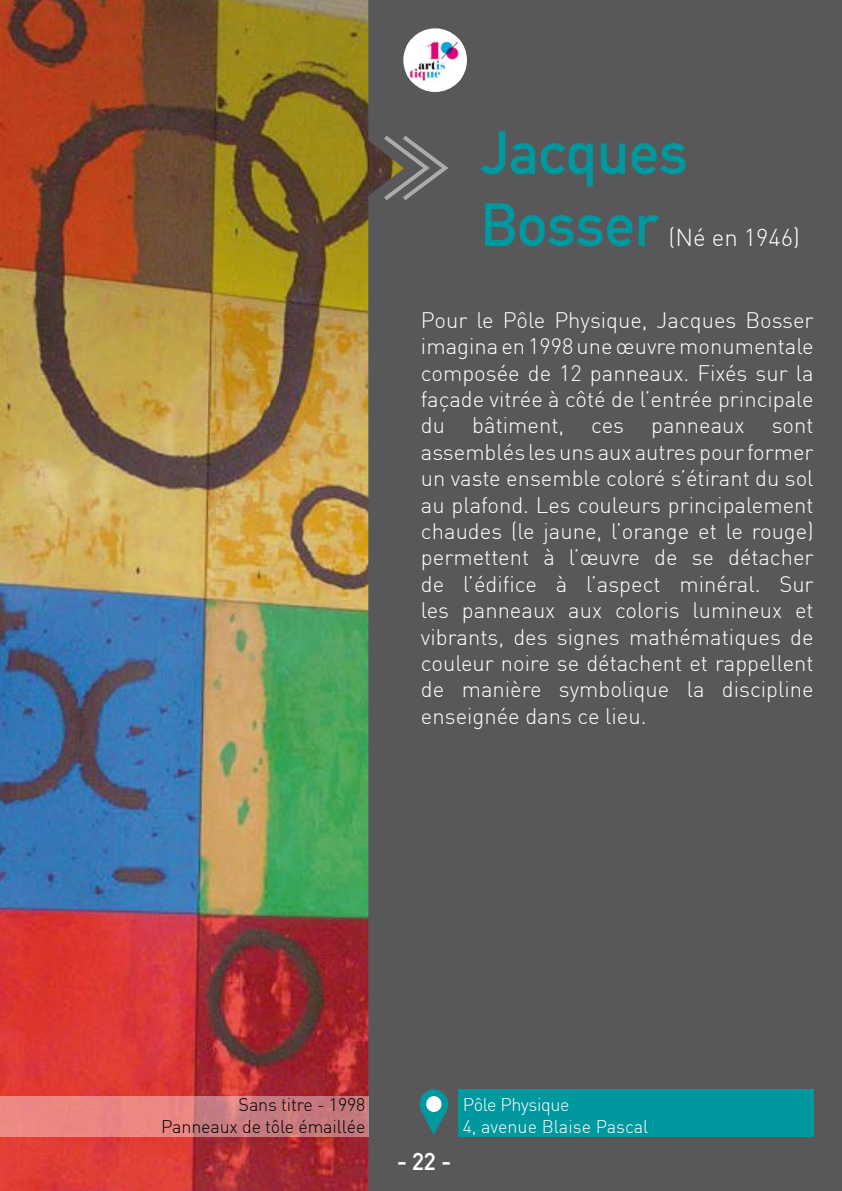
<style>
.page{position:relative;width:842px;height:1191px;background:#fff}
.page>*{position:absolute;margin:0;border:0;box-sizing:border-box;transform-origin:0 0}
.t1{font:700 60px/72px "DIN Alternate";color:#00989f}
.t2{font:300 24px "DIN";color:#fff}
.t3{font:700 24px "DIN Alternate";color:#fff}
.t4{font:300 22px/26.4px "DIN";color:#fff;text-align:justify}
.t5{font:300 18px/21.6px "DIN";letter-spacing:-.01em;color:#000;text-align:right}
.t6{font:300 18px/21.6px "DIN";letter-spacing:-.01em;color:#fff}
</style>
<div class="page">
<div style="left:368px;top:0;width:474px;height:1191px;background:#58585a"></div>
<img style="left:0;top:0;width:380px;height:1191px">
<div style="left:458px;top:1089px;width:356px;height:48px;background:#00989f"></div>
<svg style="left:421px;top:1111px;width:25px;height:24px"></svg>
<div style="left:420px;top:1089px;width:28px;height:30px;background:#00989f;border-radius:50%"></div>
<div style="left:426px;top:1096px;width:15px;height:16px;background:#fff;border-radius:50%"></div>
<svg style="left:380px;top:135px;width:68px;height:66px"></svg>
<svg style="left:0;top:1096px;width:368px;height:40px;background:#da8181"></svg>
<div style="left:403px;top:28px;width:64px;height:64px;background:#fff;border-radius:50%"></div>
<img style="left:406px;top:39px;width:56px;height:43px">
<h1 class="t1" style="left:480px;top:113px;width:209px">Jacques<br>Bosser</h1>
<p class="t2" style="left:669px;top:223px;width:133px">(Né en 1946)</p>
<p class="t4" style="left:421px;top:306px;width:394px">Pour le Pôle Physique, Jacques Bosser imagina en 1998 une œuvre monumentale composée de 12 panneaux. Fixés sur la façade vitrée à côté de l’entrée principale du bâtiment, ces panneaux sont assemblés les uns aux autres pour former un vaste ensemble coloré s’étirant du sol au plafond. Les couleurs principalement chaudes (le jaune, l’orange et le rouge) permettent à l’œuvre de se détacher de l’édifice à l’aspect minéral. Sur les panneaux aux coloris lumineux et vibrants, des signes mathématiques de couleur noire se détachent et rappellent de manière symbolique la discipline enseignée dans ce lieu.</p>
<p class="t5" style="left:161px;top:1093px;width:206px">Sans titre - 1998<br>Panneaux de tôle émaillée</p>
<p class="t3" style="left:397px;top:1143px;width:56px">- 22 -</p>
<p class="t6" style="left:463px;top:1093px;width:187px">Pôle Physique<br>4, avenue Blaise Pascal</p>
</div>
